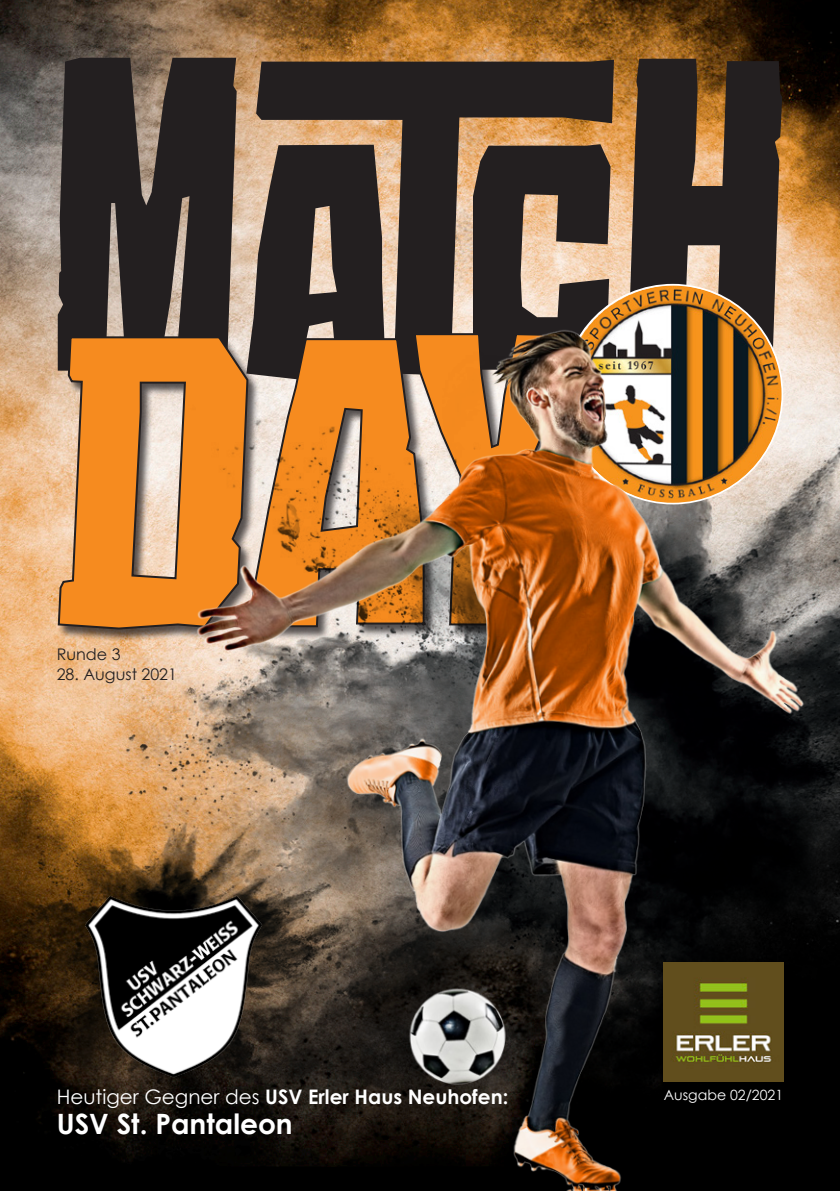
<style>
.page{position:relative;width:840px;height:1191px;background:#fff}
.page>*{position:absolute;margin:0;border:0;box-sizing:border-box;transform-origin:0 0}
.t1{font:700 28px "Century Gothic";color:#fff}
.t2{font:700 20px "Century Gothic";color:#fff}
.t3{font:16px "Century Gothic";color:#231f20}
.t4{font:14px "Century Gothic";color:#fff}
.s1{font-weight:400}
</style>
<div class="page">
<img style="left:0;top:0;width:839px;height:1191px">
<svg style="left:58px;top:58px;width:723px;height:274px;background:#55473d"></svg>
<svg style="left:57px;top:332px;width:122px;height:298px;background:#d09358"></svg>
<img style="left:89px;top:343px;width:750px;height:848px">
<img style="left:0;top:794px;width:179px;height:362px">
<img style="left:563px;top:285px;width:218px;height:218px;border-radius:109px">
<img style="left:179px;top:317px;width:649px;height:874px">
<img style="left:81px;top:894px;width:185px;height:185px">
<p class="t3" style="left:57px;top:644px;width:65px">Runde 3</p>
<p class="t3" style="left:57px;top:665px;width:122px">28. August 2021</p>
<p class="t2" style="left:57px;top:1084px;width:453px"><span class="s1">Heutiger Gegner des</span> USV Erler Haus Neuhofen:</p>
<p class="t4" style="left:663px;top:1086px;width:121px">Ausgabe 02/2021</p>
<h1 class="t1" style="left:57px;top:1106px;width:237px">USV St. Pantaleon</h1>
</div>
